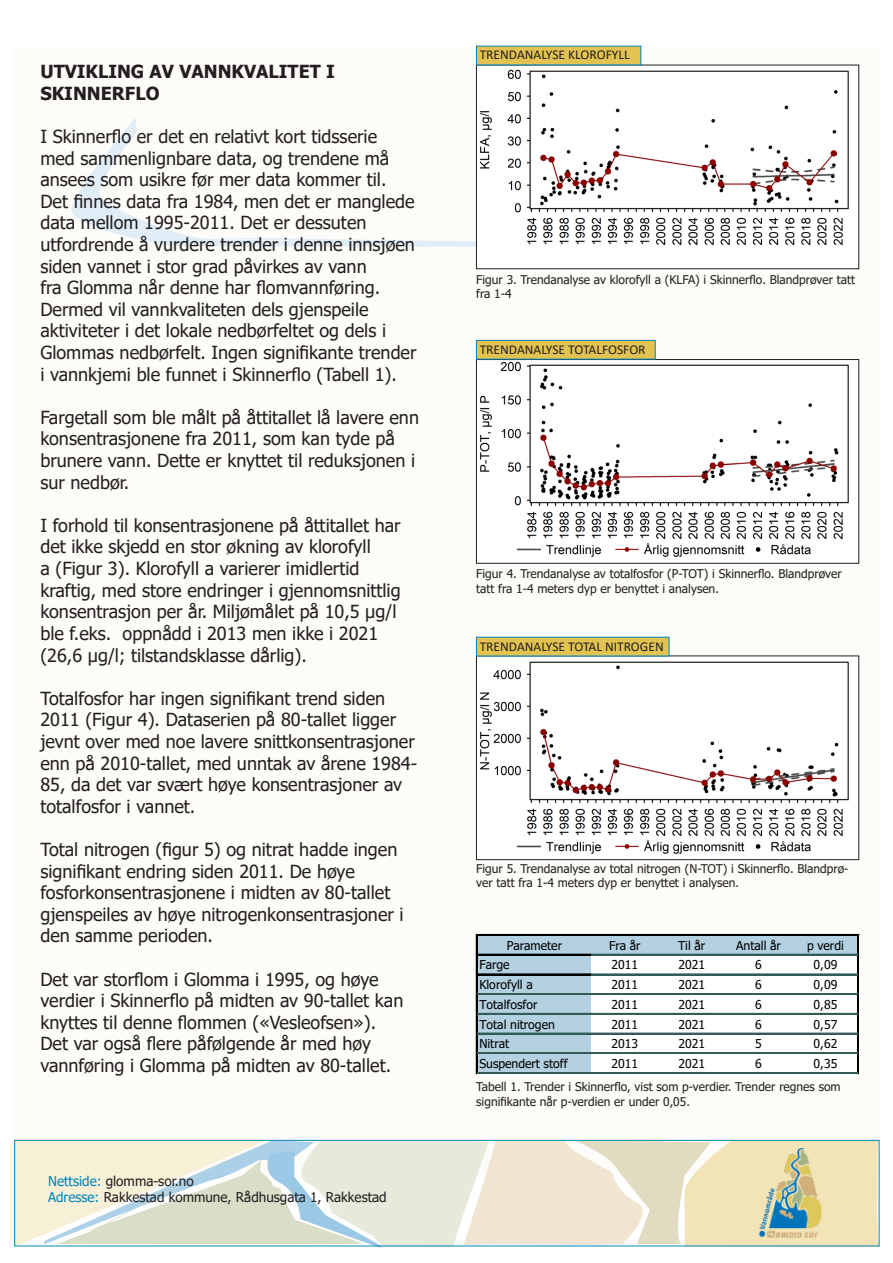
<style>
.page{position:relative;width:893px;height:1263px;background:#fff}
.page>*{position:absolute;margin:0;border:0;box-sizing:border-box;transform-origin:0 0}
.t1{font:18px/21.6px "Tahoma";color:#231f20}
.t2{font:700 18px/21.6px "Tahoma";color:#231f20}
.t3{font:13.5px "Calibri";color:#231f20}
.t4{font:13.5px "Tahoma";color:#231f20}
.t5{font:12.15px "Tahoma";color:#000}
.t6{font:12px/14.4px "Tahoma";color:#231f20}
.s1{color:#0086bd}
</style>
<div class="page">
<div style="left:14px;top:49px;width:865px;height:1126px;background:#fdfcf8"></div>
<svg style="left:71px;top:118px;width:405px;height:129px"></svg>
<img style="left:480px;top:69px;width:369px;height:177px">
<img style="left:479px;top:361px;width:370px;height:196px">
<div style="left:476px;top:359px;width:383px;height:204px;border:1px solid #231f20"></div>
<div style="left:476px;top:340px;width:179px;height:19px;background:#e2c351"></div>
<div style="left:476px;top:340px;width:179px;height:19px;border:1px solid #0086bd"></div>
<img style="left:479px;top:661px;width:370px;height:193px">
<div style="left:476px;top:656px;width:383px;height:204px;border:1px solid #231f20"></div>
<div style="left:476px;top:637px;width:193px;height:19px;background:#e2c351"></div>
<div style="left:478px;top:936px;width:380px;height:19px;background:#b3d1e1"></div>
<div style="left:478px;top:955px;width:113px;height:20px;background:#b3d1e1"></div>
<div style="left:591px;top:955px;width:267px;height:20px;background:#fff"></div>
<div style="left:478px;top:974px;width:113px;height:99px;background:#b3d1e1"></div>
<div style="left:591px;top:974px;width:201px;height:99px;background:#fff"></div>
<div style="left:791px;top:974px;width:67px;height:99px;background:#fff"></div>
<hr style="left:476px;top:954px;width:115px;height:1px;background:#000">
<svg style="left:476px;top:934px;width:2px;height:40px"></svg>
<hr style="left:476px;top:974px;width:115px;height:1px;background:#000">
<hr style="left:476px;top:975px;width:2px;height:99px;background:#000">
<hr style="left:857px;top:936px;width:1px;height:138px;background:#000">
<hr style="left:858px;top:936px;width:1px;height:138px;background:#000">
<hr style="left:478px;top:934px;width:381px;height:2px;background:#000">
<hr style="left:591px;top:954px;width:267px;height:1px;background:#335c56">
<hr style="left:591px;top:974px;width:267px;height:1px;background:#335c56">
<hr style="left:478px;top:993px;width:380px;height:2px;background:#335c56">
<hr style="left:478px;top:1013px;width:380px;height:2px;background:#335c56">
<hr style="left:478px;top:1033px;width:380px;height:1px;background:#335c56">
<hr style="left:478px;top:1052px;width:380px;height:1px;background:#335c56">
<hr style="left:478px;top:1053px;width:380px;height:1px;background:#335c56">
<hr style="left:478px;top:1072px;width:380px;height:2px;background:#335c56">
<svg style="left:14px;top:1140px;width:866px;height:108px;background:#e7e6d1"></svg>
<img style="left:759px;top:1149px;width:63px;height:88px">
<div style="left:14px;top:1140px;width:865px;height:106px;border:1px solid #0086bd"></div>
<div style="left:476px;top:46px;width:165px;height:19px;background:#e2c351"></div>
<p class="t2" style="left:40px;top:62px;width:296px">UTVIKLING AV VANNKVALITET I<br>SKINNERFLO</p>
<p class="t1" style="left:40px;top:127px;width:378px">I Skinnerflo er det en relativt kort tidsserie<br>med sammenlignbare data, og trendene må ansees som usikre før mer data kommer til.<br>Det finnes data fra 1984, men det er manglede data mellom 1995-2011. Det er dessuten utfordrende å vurdere trender i denne innsjøen siden vannet i stor grad påvirkes av vann<br>fra Glomma når denne har flomvannføring.<br>Dermed vil vannkvaliteten dels gjenspeile aktiviteter i det lokale nedbørfeltet og dels i Glommas nedbørfelt. Ingen signifikante trender i vannkjemi ble funnet i Skinnerflo (Tabell 1).</p>
<p class="t1" style="left:40px;top:407px;width:380px">Fargetall som ble målt på åttitallet lå lavere enn konsentrasjonene fra 2011, som kan tyde på brunere vann. Dette er knyttet til reduksjonen i sur nedbør.</p>
<p class="t1" style="left:40px;top:515px;width:362px">I forhold til konsentrasjonene på åttitallet har det ikke skjedd en stor økning av klorofyll<br>a (Figur 3). Klorofyll a varierer imidlertid kraftig, med store endringer i gjennomsnittlig konsentrasjon per år. Miljømålet på 10,5 µg/l ble f.eks. oppnådd i 2013 men ikke i 2021 (26,6 µg/l; tilstandsklasse dårlig).</p>
<p class="t1" style="left:40px;top:688px;width:378px">Totalfosfor har ingen signifikant trend siden 2011 (Figur 4). Dataserien på 80-tallet ligger jevnt over med noe lavere snittkonsentrasjoner enn på 2010-tallet, med unntak av årene 1984- 85, da det var svært høye konsentrasjoner av totalfosfor i vannet.</p>
<p class="t1" style="left:40px;top:839px;width:365px">Total nitrogen (figur 5) og nitrat hadde ingen signifikant endring siden 2011. De høye fosforkonsentrasjonene i midten av 80-tallet gjenspeiles av høye nitrogenkonsentrasjoner i den samme perioden.</p>
<p class="t1" style="left:40px;top:969px;width:364px">Det var storflom i Glomma i 1995, og høye verdier i Skinnerflo på midten av 90-tallet kan knyttes til denne flommen («Vesleofsen»).<br>Det var også flere påfølgende år med høy vannføring i Glomma på midten av 80-tallet.</p>
<p class="t4" style="left:48px;top:1171px;width:147px"><span class="s1">Nettside:</span> glomma-sor.no</p>
<p class="t4" style="left:48px;top:1188px;width:340px"><span class="s1">Adresse:</span> Rakkestad kommune, Rådhusgata 1, Rakkestad</p>
<p class="t3" style="left:480px;top:46px;width:152px">TRENDANALYSE KLOROFYLL</p>
<p class="t6" style="left:476px;top:273px;width:380px">Figur 3. Trendanalyse av klorofyll a (KLFA) i Skinnerflo. Blandprøver tatt fra 1-4</p>
<p class="t3" style="left:480px;top:340px;width:167px">TRENDANALYSE TOTALFOSFOR</p>
<p class="t6" style="left:476px;top:567px;width:367px">Figur 4. Trendanalyse av totalfosfor (P-TOT) i Skinnerflo. Blandprøver tatt fra 1-4 meters dyp er benyttet i analysen.</p>
<p class="t3" style="left:480px;top:637px;width:186px">TRENDANALYSE TOTAL NITROGEN</p>
<p class="t6" style="left:476px;top:862px;width:374px">Figur 5. Trendanalyse av total nitrogen (N-TOT) i Skinnerflo. Blandprø&shy;ver tatt fra 1-4 meters dyp er benyttet i analysen.</p>
<p class="t5" style="left:507px;top:937px;width:57px">Parameter</p>
<p class="t5" style="left:609px;top:937px;width:33px">Fra år</p>
<p class="t5" style="left:678px;top:937px;width:29px">Til år</p>
<p class="t5" style="left:736px;top:937px;width:46px">Antall år</p>
<p class="t5" style="left:807px;top:937px;width:38px">p verdi</p>
<p class="t5" style="left:479px;top:957px;width:32px">Farge</p>
<p class="t5" style="left:611px;top:957px;width:28px">2011</p>
<p class="t5" style="left:678px;top:957px;width:28px">2021</p>
<p class="t5" style="left:755px;top:957px;width:8px">6</p>
<p class="t5" style="left:814px;top:957px;width:25px">0,09</p>
<p class="t5" style="left:479px;top:977px;width:55px">Klorofyll a</p>
<p class="t5" style="left:611px;top:977px;width:28px">2011</p>
<p class="t5" style="left:678px;top:977px;width:28px">2021</p>
<p class="t5" style="left:755px;top:977px;width:8px">6</p>
<p class="t5" style="left:814px;top:977px;width:25px">0,09</p>
<p class="t5" style="left:479px;top:996px;width:60px">Totalfosfor</p>
<p class="t5" style="left:611px;top:996px;width:28px">2011</p>
<p class="t5" style="left:678px;top:996px;width:28px">2021</p>
<p class="t5" style="left:755px;top:996px;width:8px">6</p>
<p class="t5" style="left:814px;top:996px;width:25px">0,85</p>
<p class="t5" style="left:479px;top:1016px;width:77px">Total nitrogen</p>
<p class="t5" style="left:611px;top:1016px;width:28px">2011</p>
<p class="t5" style="left:678px;top:1016px;width:28px">2021</p>
<p class="t5" style="left:755px;top:1016px;width:8px">6</p>
<p class="t5" style="left:814px;top:1016px;width:25px">0,57</p>
<p class="t5" style="left:479px;top:1036px;width:31px">Nitrat</p>
<p class="t5" style="left:611px;top:1036px;width:28px">2013</p>
<p class="t5" style="left:678px;top:1036px;width:28px">2021</p>
<p class="t5" style="left:755px;top:1036px;width:8px">5</p>
<p class="t5" style="left:814px;top:1036px;width:25px">0,62</p>
<p class="t5" style="left:479px;top:1055px;width:90px">Suspendert stoff</p>
<p class="t5" style="left:611px;top:1055px;width:28px">2011</p>
<p class="t5" style="left:678px;top:1055px;width:28px">2021</p>
<p class="t5" style="left:755px;top:1055px;width:8px">6</p>
<p class="t5" style="left:814px;top:1055px;width:25px">0,35</p>
<p class="t6" style="left:476px;top:1080px;width:366px">Tabell 1. Trender i Skinnerflo, vist som p-verdier. Trender regnes som signifikante når p-verdien er under 0,05.</p>
</div>
